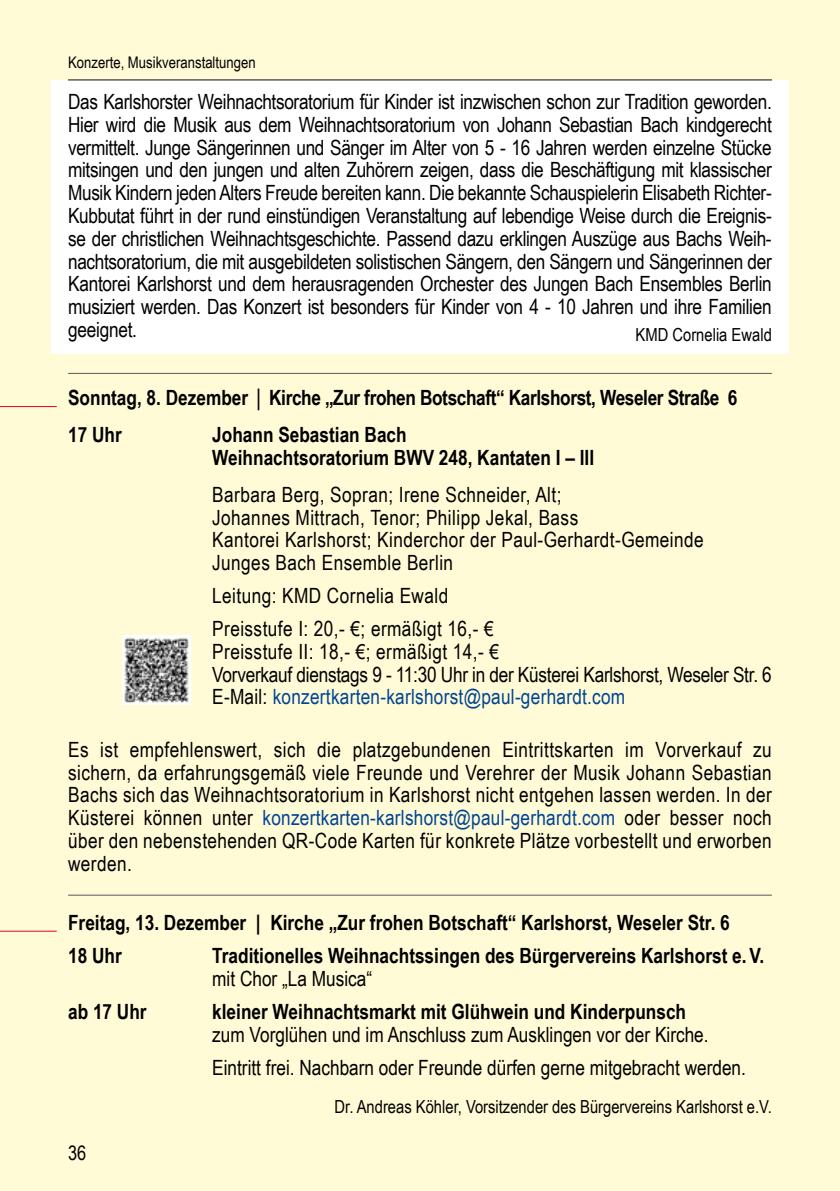
<style>
.page{position:relative;width:840px;height:1191px;background:#fff}
.page>*{position:absolute;margin:0;border:0;box-sizing:border-box;transform-origin:0 0}
.t1{font:21px/22.8px "Arial Narrow";letter-spacing:.01em;color:#000}
.t2{font:700 21px/22.8px "Arial Narrow";color:#000}
.t3{font:700 21px/36.8px "Arial Narrow";letter-spacing:-.02em;color:#000}
.t4{font:20px "Arial Narrow";color:#000}
.t5{font:18px "Arial Narrow";color:#000}
.t6{font:16px "Arial Narrow";color:#000}
.s1{font-family:"Helvetica";font-weight:400}
.s2{color:#004494}
</style>
<div class="page">
<div style="left:0;top:0;width:839px;height:1191px;background:#fffbd7"></div>
<div style="left:51px;top:81px;width:737px;height:273px;background:#fff"></div>
<hr style="left:68px;top:79px;width:703px;height:1px;background:#58585a">
<hr style="left:68px;top:373px;width:703px;height:1px;background:#58585a">
<hr style="left:68px;top:894px;width:703px;height:1px;background:#58585a">
<hr style="left:0;top:406px;width:57px;height:1px;background:#e2001a">
<hr style="left:0;top:930px;width:57px;height:1px;background:#e2001a">
<img style="left:122px;top:636px;width:68px;height:68px">
<p class="t6" style="left:68px;top:51px;width:189px">Konzerte, Musikveranstaltungen</p>
<p class="t1" style="left:68px;top:89px;width:704px;text-align:justify">Das Karlshorster Weihnachtsoratorium für Kinder ist inzwischen schon zur Tradition geworden.<br>Hier wird die Musik aus dem Weihnachtsoratorium von Johann Sebastian Bach kindgerecht vermittelt. Junge Sängerinnen und Sänger im Alter von 5 - 16 Jahren werden einzelne Stücke mitsingen und den jungen und alten Zuhörern zeigen, dass die Beschäftigung mit klassischer Musik Kindern jeden Alters Freude bereiten kann. Die bekannte Schauspielerin Elisabeth Richter-Kubbutat führt in der rund einstündigen Veranstaltung auf lebendige Weise durch die Ereignis&shy;se der christlichen Weihnachtsgeschichte. Passend dazu erklingen Auszüge aus Bachs Weih&shy;nachtsoratorium, die mit ausgebildeten solistischen Sängern, den Sängern und Sängerinnen der Kantorei Karlshorst und dem herausragenden Orchester des Jungen Bach Ensembles Berlin musiziert werden. Das Konzert ist besonders für Kinder von 4 - 10 Jahren und ihre Familien geeignet.</p>
<p class="t5" style="left:635px;top:322px;width:138px">KMD Cornelia Ewald</p>
<p class="t3" style="left:68px;top:378px;width:670px">Sonntag, 8. Dezember<span class="s1">│</span>Kirche „Zur frohen Botschaft“ Karlshorst, Weseler Straße 6<br>17 Uhr</p>
<p class="t2" style="left:212px;top:422px;width:383px">Johann Sebastian Bach<br>Weihnachtsoratorium BWV 248, Kantaten I – III</p>
<p class="t1" style="left:212px;top:482px;width:493px">Barbara Berg, Sopran; Irene Schneider, Alt;<br>Johannes Mittrach, Tenor; Philipp Jekal, Bass<br>Kantorei Karlshorst; Kinderchor der Paul-Gerhardt-Gemeinde Junges Bach Ensemble Berlin</p>
<p class="t1" style="left:212px;top:578px;width:283px;line-height:32.8px">Leitung: KMD Cornelia Ewald<br>Preisstufe I: 20,- €; ermäßigt 16,- €</p>
<p class="t1" style="left:212px;top:639px;width:560px">Preisstufe II: 18,- €; ermäßigt 14,- €<br>Vorverkauf dienstags 9 - 11:30 Uhr in der Küsterei Karlshorst, Weseler Str. 6<br>E-Mail: <span class="s2">konzertkarten-karlshorst@paul-gerhardt.com</span></p>
<p class="t1" style="left:68px;top:737px;width:704px;text-align:justify">Es ist empfehlenswert, sich die platzgebundenen Eintrittskarten im Vorverkauf zu sichern, da erfahrungsgemäß viele Freunde und Verehrer der Musik Johann Sebastian Bachs sich das Weihnachtsoratorium in Karlshorst nicht entgehen lassen werden. In der Küsterei können unter <span class="s2">konzertkarten-karlshorst@paul-gerhardt.com</span> oder besser noch über den nebenstehenden QR-Code Karten für konkrete Plätze vorbestellt und erworben werden.</p>
<p class="t2" style="left:68px;top:905px;width:663px;line-height:32.8px">Freitag, 13. Dezember | Kirche „Zur frohen Botschaft“ Karlshorst, Weseler Str. 6<br>18 Uhr</p>
<p class="t2" style="left:212px;top:943px;width:553px">Traditionelles Weihnachtssingen des Bürgervereins Karlshorst e. V.</p>
<p class="t1" style="left:212px;top:966px;width:161px">mit Chor „La Musica“</p>
<p class="t2" style="left:68px;top:999px;width:80px">ab 17 Uhr</p>
<p class="t2" style="left:212px;top:999px;width:475px">kleiner Weihnachtsmarkt mit Glühwein und Kinderpunsch</p>
<p class="t1" style="left:212px;top:1017px;width:535px;line-height:32.8px">zum Vorglühen und im Anschluss zum Ausklingen vor der Kirche.<br>Eintritt frei. Nachbarn oder Freunde dürfen gerne mitgebracht werden.</p>
<p class="t5" style="left:334px;top:1093px;width:438px">Dr. Andreas Köhler, Vorsitzender des Bürgervereins Karlshorst e.V.</p>
<p class="t4" style="left:68px;top:1138px;width:20px">36</p>
</div>
